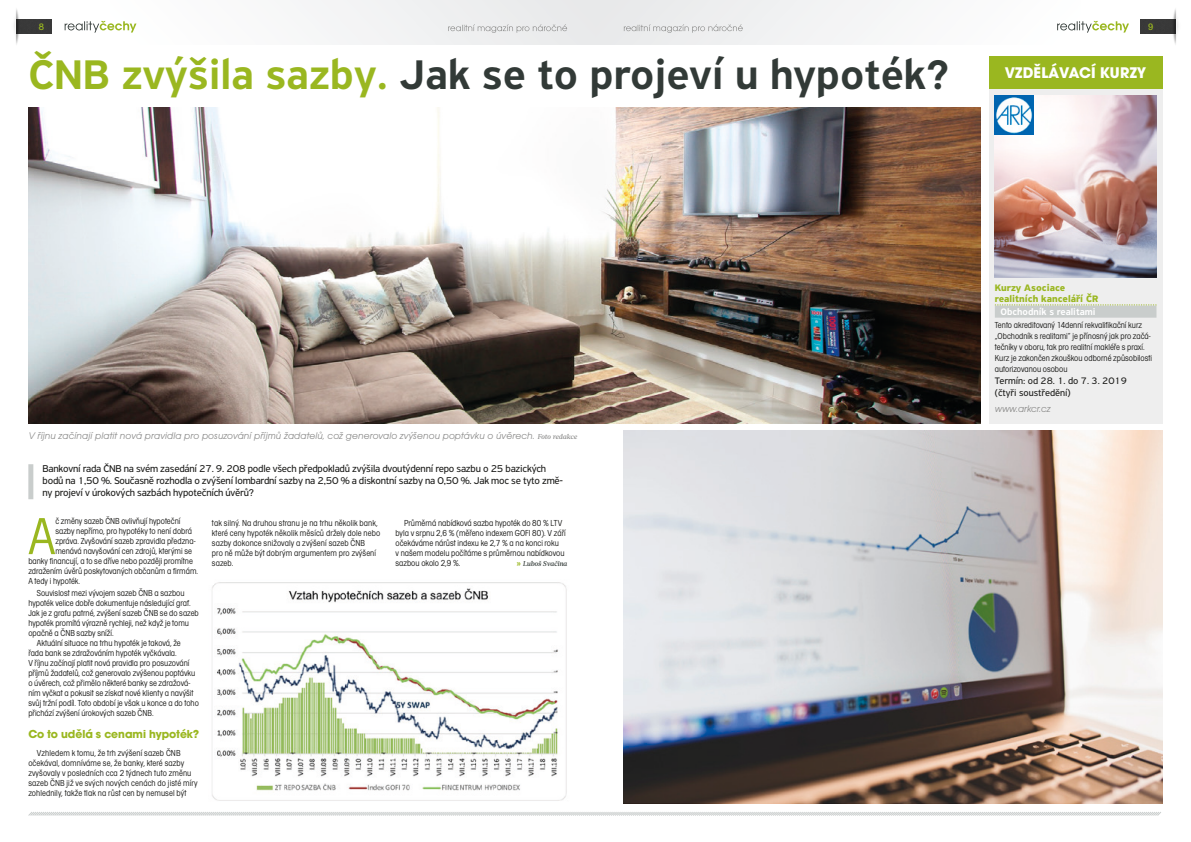
<style>
.page{position:relative;width:1191px;height:842px;background:#fff}
.page>*{position:absolute;margin:0;border:0;box-sizing:border-box;transform-origin:0 0}
.t1{font:53.8px "Avant Gar Got Itc TOT Boo Con";color:#9ab720}
.t2{font:500 44px "PF Highway Sans Pro";color:#323a37}
.t3{font:700 16px "Avant Gar Got Itc TOT";letter-spacing:.015em;color:#fff}
.t4{font:700 12px "Avant Gar Got Itc TOT";color:#9ab720}
.t5{font:10.5px/12px "PF Highway Sans Pro";letter-spacing:-.02em;color:#1d1d1b}
.t6{font:10px "Avant Gar Got Itc TOT Boo Obl";letter-spacing:.01em;color:#8a8a89}
.t7{font:10px/12px "PF Highway Sans Pro";color:#1d1d1b}
.t8{font:700 10px/11px "PF Highway Sans Pro";color:#9ab720}
.t9{font:500 10px "PF Highway Sans Pro";color:#fff}
.t10{font:10px "Avant Gar Got Itc TOT Boo Obl";letter-spacing:-.01em;color:#8a8a89}
.t11{font:9.6px "Avant Gar Got Itc TOT Med Con";color:#9ab720;scale:1.08 1}
.t12{font:9px/10px "Avant Gar Got Itc TOT Boo Con";color:#1d1d1b}
.t13{font:italic 500 7px "Glosa Text";color:#323a37}
.s1{color:#9ab720}
.s2{font-family:"Glosa Text";font-weight:500;font-style:italic;font-size:7px}
.s3{font-family:"Vista Sans Bold CE";font-weight:400;font-style:normal;font-size:8px;color:#9ab720}
</style>
<div class="page">
<div style="left:110px;top:0;width:485px;height:44px;background:#f4f4f5"></div>
<div style="left:595px;top:0;width:485px;height:44px;background:#f4f4f5"></div>
<img style="left:26px;top:20px;width:26px;height:14px">
<img style="left:1141px;top:20px;width:25px;height:14px">
<img style="left:16px;top:9px;width:10px;height:36px">
<img style="left:1166px;top:9px;width:10px;height:36px">
<img style="left:14px;top:10px;width:3px;height:31px">
<img style="left:1175px;top:10px;width:3px;height:31px">
<svg style="left:448px;top:24px;width:119px;height:9px"></svg>
<svg style="left:624px;top:24px;width:118px;height:9px"></svg>
<svg style="left:65px;top:21px;width:71px;height:12px"></svg>
<svg style="left:1057px;top:21px;width:72px;height:12px"></svg>
<svg style="left:28px;top:812px;width:1133px;height:4px;background:#dee0df"></svg>
<div style="left:988px;top:56px;width:174px;height:368px;background:#eee"></div>
<svg style="left:994px;top:305px;width:162px;height:1px"></svg>
<div style="left:994px;top:306px;width:162px;height:12px;background:#c9cdcc"></div>
<img style="left:994px;top:96px;width:162px;height:182px">
<div style="left:988px;top:56px;width:174px;height:32px;background:#9ab720"></div>
<img style="left:994px;top:96px;width:39px;height:39px">
<div style="left:28px;top:464px;width:5px;height:35px;background:#c9cdcc"></div>
<img style="left:212px;top:582px;width:355px;height:219px">
<img style="left:28px;top:108px;width:952px;height:316px">
<img style="left:624px;top:431px;width:538px;height:372px">
<p class="t11" style="left:39px;top:21px;width:6px">8</p>
<p class="t11" style="left:1148px;top:21px;width:6px">9</p>
<h2 class="t2" style="left:28px;top:49px;width:922px"><span class="s1">ČNB zvýšila sazby.</span> Jak se to projeví u hypoték?</h2>
<h3 class="t3" style="left:1005px;top:62px;width:142px">VZDĚLÁVACÍ KURZY</h3>
<p class="t6" style="left:29px;top:430px;width:550px">V říjnu začínají platit nová pravidla pro posuzování příjmů žadatelů, což generovalo zvýšenou poptávku o úvěrech. <span class="s2">Foto redakce</span></p>
<p class="t5" style="left:43px;top:463px;width:522px">Bankovní rada ČNB na svém zasedání 27. 9. 208 podle všech předpokladů zvýšila dvoutýdenní repo sazbu o 25 bazických bodů na 1,50 %. Současně rozhodla o zvýšení lombardní sazby na 2,50 % a diskontní sazby na 0,50 %. Jak moc se tyto změ&shy;ny projeví v úrokových sazbách hypotečních úvěrů?</p>
<h1 class="t1" style="left:28px;top:506px;width:29px">A</h1>
<p class="t12" style="left:55px;top:516px;width:126px">č změny sazeb ČNB ovlivňují hypoteční</p>
<p class="t12" style="left:55px;top:526px;width:138px">sazby nepřímo, pro hypotéky to není dobrá</p>
<p class="t12" style="left:55px;top:536px;width:142px">zpráva. Zvyšování sazeb zpravidla předzna-</p>
<p class="t12" style="left:55px;top:546px;width:138px">menává navyšování cen zdrojů, kterými se</p>
<p class="t12" style="left:28px;top:556px;width:166px">banky financují, a to se dříve nebo později promítne</p>
<p class="t12" style="left:28px;top:566px;width:171px">zdražením úvěrů poskytovaných občanům a firmám.</p>
<p class="t12" style="left:28px;top:576px;width:53px">A tedy i hypoték.</p>
<p class="t12" style="left:37px;top:588px;width:149px">Souvislost mezi vývojem sazeb ČNB a sazbou</p>
<p class="t12" style="left:28px;top:598px;width:164px">hypoték velice dobře dokumentuje následující graf.</p>
<p class="t12" style="left:28px;top:608px;width:172px">Jak je z grafu patrné, zvýšení sazeb ČNB se do sazeb</p>
<p class="t12" style="left:28px;top:618px;width:162px">hypoték promítá výrazně rychleji, než když je tomu</p>
<p class="t12" style="left:28px;top:628px;width:87px">opačně a ČNB sazby sníží.</p>
<p class="t12" style="left:37px;top:638px;width:145px">Aktuální situace na trhu hypoték je taková, že</p>
<p class="t12" style="left:28px;top:648px;width:150px">řada bank se zdražováním hypoték vyčkávala.</p>
<p class="t12" style="left:28px;top:658px;width:163px">V říjnu začínají platit nová pravidla pro posuzování</p>
<p class="t12" style="left:28px;top:668px;width:168px">příjmů žadatelů, což generovalo zvýšenou poptávku</p>
<p class="t12" style="left:28px;top:678px;width:163px">o úvěrech, což přimělo některé banky se zdražová-</p>
<p class="t12" style="left:28px;top:688px;width:167px">ním vyčkat a pokusit se získat nové klienty a navýšit</p>
<p class="t12" style="left:28px;top:698px;width:172px">svůj tržní podíl. Toto období je však u konce a do toho</p>
<p class="t12" style="left:28px;top:708px;width:127px">přichází zvýšení úrokových sazeb ČNB.</p>
<h3 class="t4" style="left:28px;top:727px;width:172px">Co to udělá s cenami hypoték?</h3>
<p class="t12" style="left:28px;top:748px;width:171px;text-indent:9px">Vzhledem k tomu, že trh zvýšení sazeb ČNB očekával, domníváme se, že banky, které sazby zvyšovaly v posledních cca 2 týdnech tuto změnu sazeb ČNB již ve svých nových cenách do jisté míry zohlednily, takže tlak na růst cen by nemusel být</p>
<p class="t12" style="left:212px;top:518px;width:170px">tak silný. Na druhou stranu je na trhu několik bank, které ceny hypoték několik měsíců držely dole nebo sazby dokonce snižovaly a zvýšení sazeb ČNB<br>pro ně může být dobrým argumentem pro zvýšení sazeb.</p>
<p class="t12" style="left:395px;top:518px;width:172px;text-indent:9px">Průměrná nabídková sazba hypoték do 80 % LTV byla v srpnu 2,6 % (měřeno indexem GOFI 80). V září očekáváme nárůst indexu ke 2,7 % a na konci roku<br>v našem modelu počítáme s průměrnou nabídkovou sazbou okolo 2,9 %.</p>
<p class="t13" style="left:517px;top:559px;width:52px"><span class="s3">»</span> Luboš Svačina</p>
<p class="t8" style="left:994px;top:282px;width:105px">Kurzy Asociace realitních kanceláří ČR</p>
<p class="t9" style="left:1000px;top:306px;width:97px">Obchodník s realitami</p>
<p class="t12" style="left:994px;top:320px;width:159px;line-height:10.8px">Tento akreditovaný 14denní rekvalifikační kurz „Obchodník s realitami“ je přínosný jak pro začá&shy;tečníky v oboru, tak pro realitní makléře s praxí.<br>Kurz je zakončen zkouškou odborné způsobilosti autorizovanou osobou</p>
<p class="t7" style="left:994px;top:374px;width:134px">Termín: od 28. 1. do 7. 3. 2019 (čtyři soustředění)</p>
<p class="t10" style="left:994px;top:403px;width:57px">www.arkcr.cz</p>
</div>
